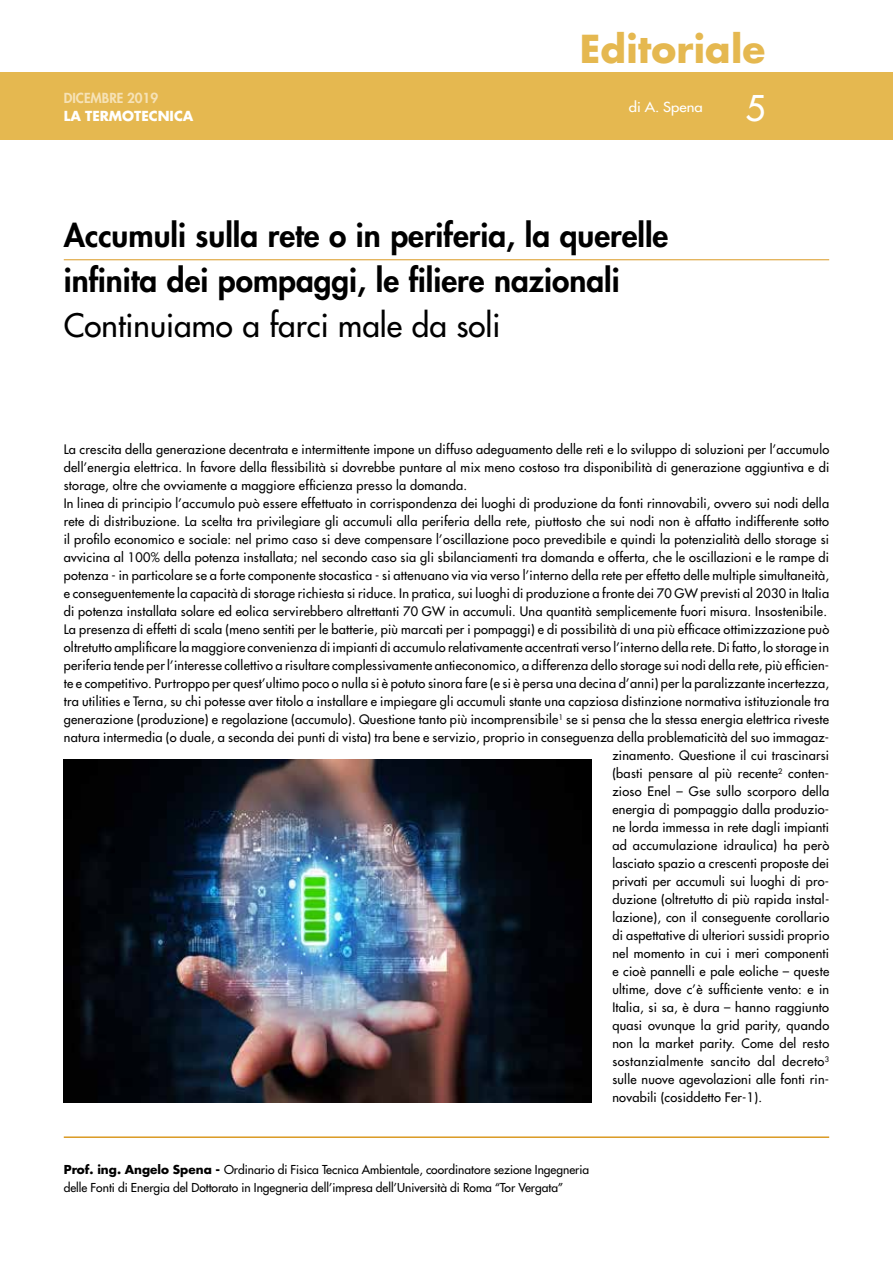
<style>
.page{position:relative;width:893px;height:1263px;background:#fff}
.page>*{position:absolute;margin:0;border:0;box-sizing:border-box;transform-origin:0 0}
.t1{font:700 37.5px "Futura Std";letter-spacing:.005em;color:#e5b850}
.t2{font:500 34.5px "Futura Std";color:#fff}
.t3{font:800 31.5px/45px "Futura Std";color:#000}
.t4{font:500 31.5px "Futura Std";color:#000}
.t5{font:700 13.5px "Futura Std";color:#fff}
.t6{font:800 13.5px "Futura Std";color:#f6e2b6}
.t7{font:500 13.5px "Futura Std";color:#fff;scale:1.1 1}
.t8{font:500 12.75px "Futura Std";letter-spacing:.02em;color:#000}
.t9{font:500 12px/18px "Futura Std";color:#000}
.s1{font-weight:700}
</style>
<div class="page">
<div style="left:0;top:72px;width:893px;height:68px;background:#e5b850"></div>
<hr style="left:64px;top:259px;width:765px;height:1px;background:#da9a23">
<hr style="left:64px;top:1136px;width:765px;height:2px;background:#da9a23">
<img style="left:64px;top:760px;width:527px;height:342px">
<p class="t6" style="left:64px;top:90px;width:96px">DICEMBRE 2019</p>
<p class="t5" style="left:64px;top:106px;width:131px">LA TERMOTECNICA</p>
<h1 class="t1" style="left:580px;top:24px;width:187px">Editoriale</h1>
<p class="t7" style="left:629px;top:99px;width:69px">di A. Spena</p>
<h2 class="t2" style="left:745px;top:86px;width:21px">5</h2>
<h3 class="t3" style="left:64px;top:213px;width:606px">Accumuli sulla rete o in periferia, la querelle infinita dei pompaggi, le filiere nazionali</h3>
<h3 class="t4" style="left:64px;top:306px;width:438px">Continuiamo a farci male da soli</h3>
<p class="t8" style="left:64px;top:441px;width:767px">La crescita della generazione decentrata e intermittente impone un diffuso adeguamento delle reti e lo sviluppo di soluzioni per l’accumulo</p>
<p class="t8" style="left:64px;top:459px;width:767px">dell’energia elettrica. In favore della flessibilità si dovrebbe puntare al mix meno costoso tra disponibilità di generazione aggiuntiva e di</p>
<p class="t8" style="left:64px;top:477px;width:405px">storage, oltre che ovviamente a maggiore efficienza presso la domanda.</p>
<p class="t8" style="left:64px;top:495px;width:767px">In linea di principio l’accumulo può essere effettuato in corrispondenza dei luoghi di produzione da fonti rinnovabili, ovvero sui nodi della</p>
<p class="t8" style="left:64px;top:513px;width:767px">rete di distribuzione. La scelta tra privilegiare gli accumuli alla periferia della rete, piuttosto che sui nodi non è affatto indifferente sotto</p>
<p class="t8" style="left:64px;top:531px;width:767px">il profilo economico e sociale: nel primo caso si deve compensare l’oscillazione poco prevedibile e quindi la potenzialità dello storage si</p>
<p class="t8" style="left:64px;top:549px;width:767px">avvicina al 100% della potenza installata; nel secondo caso sia gli sbilanciamenti tra domanda e offerta, che le oscillazioni e le rampe di</p>
<p class="t8" style="left:64px;top:567px;width:767px">potenza - in particolare se a forte componente stocastica - si attenuano via via verso l’interno della rete per effetto delle multiple simultaneità,</p>
<p class="t8" style="left:64px;top:585px;width:767px">e conseguentemente la capacità di storage richiesta si riduce. In pratica, sui luoghi di produzione a fronte dei 70 GW previsti al 2030 in Italia</p>
<p class="t8" style="left:64px;top:603px;width:765px">di potenza installata solare ed eolica servirebbero altrettanti 70 GW in accumuli. Una quantità semplicemente fuori misura. Insostenibile.</p>
<p class="t8" style="left:64px;top:621px;width:767px">La presenza di effetti di scala (meno sentiti per le batterie, più marcati per i pompaggi) e di possibilità di una più efficace ottimizzazione può</p>
<p class="t8" style="left:64px;top:639px;width:767px">oltretutto amplificare la maggiore convenienza di impianti di accumulo relativamente accentrati verso l’interno della rete. Di fatto, lo storage in</p>
<p class="t8" style="left:64px;top:657px;width:767px">periferia tende per l’interesse collettivo a risultare complessivamente antieconomico, a differenza dello storage sui nodi della rete, più efficien-</p>
<p class="t8" style="left:64px;top:675px;width:767px">te e competitivo. Purtroppo per quest’ultimo poco o nulla si è potuto sinora fare (e si è persa una decina d’anni) per la paralizzante incertezza,</p>
<p class="t8" style="left:64px;top:693px;width:767px">tra utilities e Terna, su chi potesse aver titolo a installare e impiegare gli accumuli stante una capziosa distinzione normativa istituzionale tra</p>
<p class="t8" style="left:64px;top:711px;width:767px">generazione (produzione) e regolazione (accumulo). Questione tanto più incomprensibile<sup>1</sup> se si pensa che la stessa energia elettrica riveste</p>
<p class="t8" style="left:64px;top:729px;width:767px">natura intermedia (o duale, a seconda dei punti di vista) tra bene e servizio, proprio in conseguenza della problematicità del suo immagaz-</p>
<p class="t8" style="left:612px;top:747px;width:218px">zinamento. Questione il cui trascinarsi</p>
<p class="t8" style="left:612px;top:765px;width:218px">(basti pensare al più recente<sup>2</sup> conten-</p>
<p class="t8" style="left:612px;top:783px;width:218px">zioso Enel – Gse sullo scorporo della</p>
<p class="t8" style="left:612px;top:801px;width:218px">energia di pompaggio dalla produzio-</p>
<p class="t8" style="left:612px;top:819px;width:218px">ne lorda immessa in rete dagli impianti</p>
<p class="t8" style="left:612px;top:837px;width:218px">ad accumulazione idraulica) ha però</p>
<p class="t8" style="left:612px;top:855px;width:218px">lasciato spazio a crescenti proposte dei</p>
<p class="t8" style="left:612px;top:873px;width:218px">privati per accumuli sui luoghi di pro-</p>
<p class="t8" style="left:612px;top:891px;width:218px">duzione (oltretutto di più rapida instal-</p>
<p class="t8" style="left:612px;top:909px;width:218px">lazione), con il conseguente corollario</p>
<p class="t8" style="left:612px;top:927px;width:218px">di aspettative di ulteriori sussidi proprio</p>
<p class="t8" style="left:612px;top:945px;width:218px">nel momento in cui i meri componenti</p>
<p class="t8" style="left:612px;top:963px;width:218px">e cioè pannelli e pale eoliche – queste</p>
<p class="t8" style="left:612px;top:981px;width:218px">ultime, dove c’è sufficiente vento: e in</p>
<p class="t8" style="left:612px;top:999px;width:218px">Italia, si sa, è dura – hanno raggiunto</p>
<p class="t8" style="left:612px;top:1017px;width:218px">quasi ovunque la grid parity, quando</p>
<p class="t8" style="left:612px;top:1035px;width:218px">non la market parity. Come del resto</p>
<p class="t8" style="left:612px;top:1053px;width:218px">sostanzialmente sancito dal decreto<sup>3</sup></p>
<p class="t8" style="left:612px;top:1071px;width:218px">sulle nuove agevolazioni alle fonti rin-</p>
<p class="t8" style="left:612px;top:1089px;width:151px">novabili (cosiddetto Fer-1).</p>
<p class="t9" style="left:64px;top:1161px;width:527px"><span class="s1">Prof. ing. Angelo Spena -</span> Ordinario di Fisica Tecnica Ambientale, coordinatore sezione Ingegneria delle Fonti di Energia del Dottorato in Ingegneria dell’impresa dell’Università di Roma “Tor Vergata”</p>
</div>
